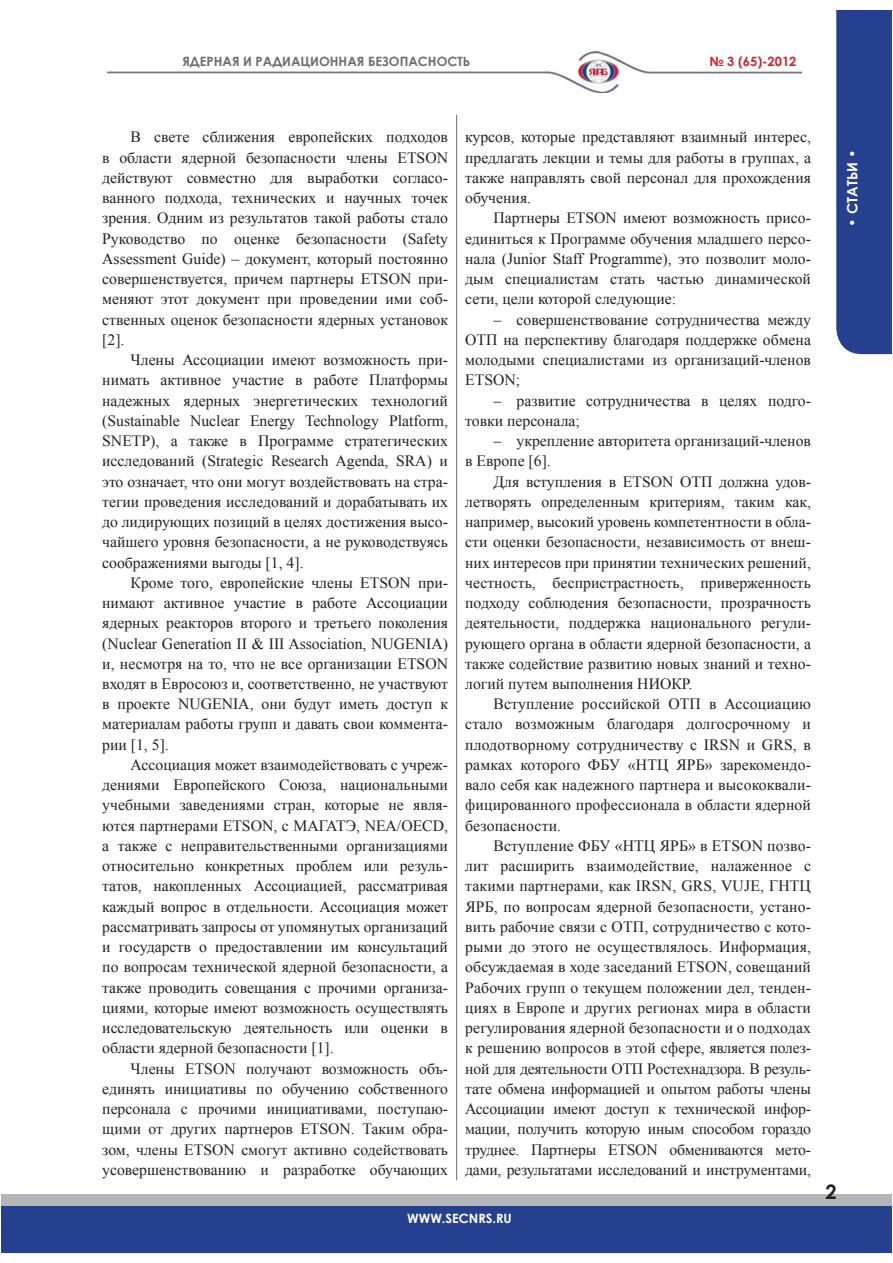
<style>
.page{position:relative;width:893px;height:1263px;background:#fff}
.page>*{position:absolute;margin:0;border:0;box-sizing:border-box;transform-origin:0 0}
.t1{font:700 19.95px "Century Gothic";color:#231f20}
.t2{font:15.75px/20.2px "Times New Roman";color:#231f20;text-align:justify}
.t3{font:700 14.25px "Century Gothic";color:#fff}
.t4{font:700 12.9px "Century Gothic";color:#6d6e70}
.t5{font:700 12.9px "Century Gothic";color:#fff}
.t6{font:700 12.9px "Century Gothic";color:#d2232a}
</style>
<div class="page">
<div style="left:1px;top:1195px;width:891px;height:28px;background:#b3b5b8"></div>
<div style="left:1px;top:1207px;width:891px;height:46px;background:#25408e"></div>
<svg style="left:836px;top:10px;width:56px;height:344px;background:#2b4591"></svg>
<img style="left:106px;top:51px;width:695px;height:42px">
<hr style="left:456px;top:115px;width:1px;height:1065px;background:#6d6e70">
<p class="t4" style="left:182px;top:53px;width:289px">ЯДЕРНАЯ И РАДИАЦИОННАЯ БЕЗОПАСНОСТЬ</p>
<p class="t6" style="left:709px;top:53px;width:89px">№ 3 (65)-2012</p>
<p class="t2" style="left:102px;top:127px;width:347px;text-indent:28px">В свете сближения европейских подходов в области ядерной безопасности члены ETSON действуют совместно для выработки согласо&shy;ванного подхода, технических и научных точек зрения. Одним из результатов такой работы стало Руководство по оценке безопасности (Safety Assessment Guide) – документ, который постоянно совершенствуется, причем партнеры ETSON при&shy;меняют этот документ при проведении ими соб&shy;ственных оценок безопасности ядерных установок [2].</p>
<p class="t2" style="left:102px;top:350px;width:347px;text-indent:28px">Члены Ассоциации имеют возможность при&shy;нимать активное участие в работе Платформы надежных ядерных энергетических технологий (Sustainable Nuclear Energy Technology Platform, SNETP), а также в Программе стратегических исследований (Strategic Research Agenda, SRA) и это означает, что они могут воздействовать на стра&shy;тегии проведения исследований и дорабатывать их до лидирующих позиций в целях достижения высо&shy;чайшего уровня безопасности, а не руководствуясь соображениями выгоды [1, 4].</p>
<p class="t2" style="left:102px;top:572px;width:347px;text-indent:28px">Кроме того, европейские члены ETSON при&shy;нимают активное участие в работе Ассоциации ядерных реакторов второго и третьего поколения (Nuclear Generation II &amp; III Association, NUGENIA) и, несмотря на то, что не все организации ETSON входят в Евросоюз и, соответственно, не участвуют в проекте NUGENIA, они будут иметь доступ к материалам работы групп и давать свои коммента&shy;рии [1, 5].</p>
<p class="t2" style="left:102px;top:755px;width:347px;text-indent:28px">Ассоциация может взаимодействовать с учреж&shy;дениями Европейского Союза, национальными учебными заведениями стран, которые не явля&shy;ются партнерами ETSON, с МАГАТЭ, NEA/OECD, а также с неправительственными организациями относительно конкретных проблем или резуль&shy;татов, накопленных Ассоциацией, рассматривая каждый вопрос в отдельности. Ассоциация может рассматривать запросы от упомянутых организаций и государств о предоставлении им консультаций по вопросам технической ядерной безопасности, а также проводить совещания с прочими организа&shy;циями, которые имеют возможность осуществлять исследовательскую деятельность или оценки в области ядерной безопасности [1].</p>
<p class="t2" style="left:102px;top:1058px;width:347px;text-indent:28px">Члены ETSON получают возможность объ&shy;единять инициативы по обучению собственного персонала с прочими инициативами, поступаю&shy;щими от других партнеров ETSON. Таким обра&shy;зом, члены ETSON смогут активно содействовать усовершенствованию и разработке обучающих</p>
<p class="t2" style="left:465px;top:127px;width:347px">курсов, которые представляют взаимный интерес, предлагать лекции и темы для работы в группах, а также направлять свой персонал для прохождения обучения.</p>
<p class="t2" style="left:465px;top:208px;width:347px;text-indent:28px">Партнеры ETSON имеют возможность присо&shy;единиться к Программе обучения младшего персо&shy;нала (Junior Staff Programme), это позволит моло&shy;дым специалистам стать частью динамической сети, цели которой следующие:</p>
<p class="t2" style="left:465px;top:309px;width:347px;text-indent:28px">– совершенствование сотрудничества между ОТП на перспективу благодаря поддержке обмена молодыми специалистами из организаций-членов ETSON;</p>
<p class="t2" style="left:465px;top:390px;width:347px;text-indent:28px">– развитие сотрудничества в целях подго&shy;товки персонала;</p>
<p class="t2" style="left:465px;top:431px;width:347px;text-indent:28px">– укрепление авторитета организаций-членов в Европе [6].</p>
<p class="t2" style="left:465px;top:471px;width:347px;text-indent:28px">Для вступления в ETSON ОТП должна удов&shy;летворять определенным критериям, таким как, например, высокий уровень компетентности в обла&shy;сти оценки безопасности, независимость от внеш&shy;них интересов при принятии технических решений, честность, беспристрастность, приверженность подходу соблюдения безопасности, прозрачность деятельности, поддержка национального регули&shy;рующего органа в области ядерной безопасности, а также содействие развитию новых знаний и техно&shy;логий путем выполнения НИОКР.</p>
<p class="t2" style="left:465px;top:694px;width:347px;text-indent:28px">Вступление российской ОТП в Ассоциацию стало возможным благодаря долгосрочному и плодотворному сотрудничеству с IRSN и GRS, в рамках которого ФБУ «НТЦ ЯРБ» зарекомендо&shy;вало себя как надежного партнера и высококвали&shy;фицированного профессионала в области ядерной безопасности.</p>
<p class="t2" style="left:465px;top:836px;width:347px;text-indent:28px">Вступление ФБУ «НТЦ ЯРБ» в ETSON позво&shy;лит расширить взаимодействие, налаженное с такими партнерами, как IRSN, GRS, VUJE, ГНТЦ ЯРБ, по вопросам ядерной безопасности, устано&shy;вить рабочие связи с ОТП, сотрудничество с кото&shy;рыми до этого не осуществлялось. Информация, обсуждаемая в ходе заседаний ETSON, совещаний Рабочих групп о текущем положении дел, тенден&shy;циях в Европе и других регионах мира в области регулирования ядерной безопасности и о подходах к решению вопросов в этой сфере, является полез&shy;ной для деятельности ОТП Ростехнадзора. В резуль&shy;тате обмена информацией и опытом работы члены Ассоциации имеют доступ к технической инфор&shy;мации, получить которую иным способом гораздо труднее. Партнеры ETSON обмениваются мето&shy;дами, результатами исследований и инструментами,</p>
<p class="t5" style="left:407px;top:1210px;width:106px">WWW.SECNRS.RU</p>
<p class="t3" style="left:843px;top:227px;width:78px;rotate:-90deg">• СТАТЬИ •</p>
<p class="t1" style="left:825px;top:1178px;width:13px">2</p>
</div>
